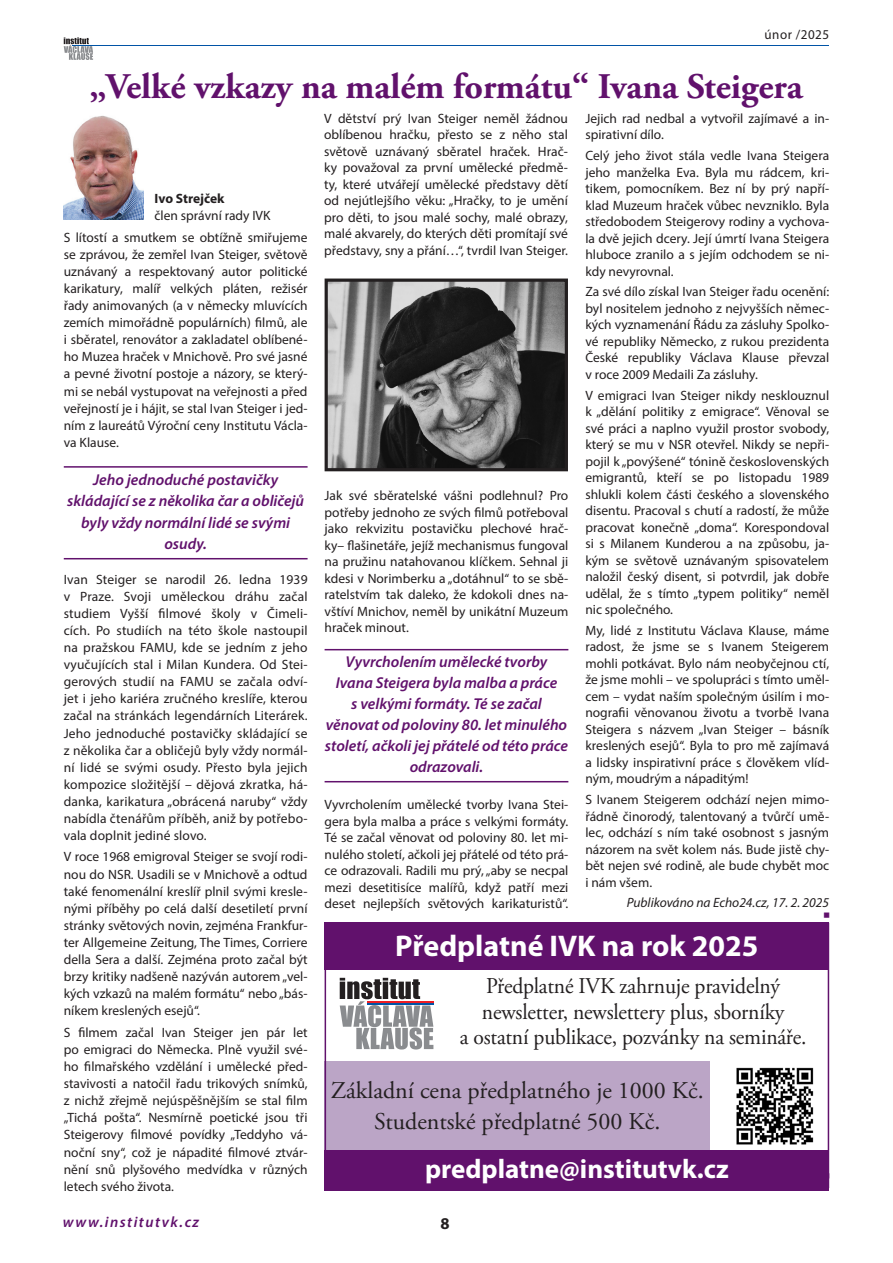
<style>
.page{position:relative;width:893px;height:1263px;background:#fff}
.page>*{position:absolute;margin:0;border:0;box-sizing:border-box;transform-origin:0 0}
.Titulek_červený{font:700 36px "Adobe Garamond Pro";color:#61116c}
.t1{font:700 30px "Myriad Pro";color:#fff}
.t2{font:700 27px "Myriad Pro";color:#fff}
.t3{font:24px "Adobe Garamond Pro";color:#231f20}
.t4{font:22.5px/25.5px "Adobe Garamond Pro";letter-spacing:-.01em;color:#231f20;text-align:center;scale:.96 1}
.t5{font:700 16.5px "Myriad Pro";color:#231f20}
.Mezilinky{font:italic 600 15.75px/21px "Myriad Pro";color:#61116c;text-align:center}
.t6{font:italic 600 15px "Myriad Pro";letter-spacing:.1em;color:#61116c}
.Klasika{font:13.5px/16.5px "Myriad Pro";color:#231f20;text-align:justify}
.Klasika-2{font:italic 13.5px "Myriad Pro";color:#231f20}
.Klasika-3{font:13.5px "Myriad Pro";letter-spacing:.04em;color:#231f20}
.t7{font:7.5px "Zapf Dingbats Itc LOT";color:#61116c}
.s1{font-weight:700}
</style>
<div class="page">
<svg style="left:64px;top:37px;width:29px;height:23px"></svg>
<hr style="left:72px;top:45px;width:242px;height:1px;background:#0154a6">
<hr style="left:149px;top:45px;width:679px;height:1px;background:#0154a6">
<div style="left:325px;top:1062px;width:385px;height:89px;background:#bba5c6"></div>
<div style="left:325px;top:923px;width:504px;height:47px;background:#61116c"></div>
<svg style="left:340px;top:978px;width:93px;height:71px"></svg>
<hr style="left:367px;top:1001px;width:66px;height:2px;background:#ee1d23">
<hr style="left:367px;top:1003px;width:66px;height:1px;background:#0154a6">
<img style="left:736px;top:1067px;width:78px;height:78px">
<div style="left:325px;top:1150px;width:504px;height:41px;background:#61116c"></div>
<div style="left:325px;top:923px;width:504px;height:265px;border:2px solid #61116c"></div>
<hr style="left:64px;top:466px;width:244px;height:2px;background:#61116c">
<hr style="left:64px;top:558px;width:244px;height:1px;background:#61116c">
<img style="left:329px;top:283px;width:235px;height:184px">
<div style="left:325px;top:279px;width:243px;height:192px;border:3px solid #231f20"></div>
<img style="left:64px;top:115px;width:79px;height:104px">
<hr style="left:325px;top:649px;width:243px;height:1px;background:#61116c">
<hr style="left:325px;top:781px;width:243px;height:1px;background:#61116c">
<p class="Klasika-3" style="left:765px;top:26px;width:66px">únor /2025</p>
<p class="Titulek_červený" style="left:89px;top:66px;width:715px">„Velké vzkazy na malém formátu“ Ivana Steigera</p>
<p class="Klasika" style="left:155px;top:190px;width:117px"><span class="s1">Ivo Strejček<br></span>člen správní rady IVK</p>
<p class="Klasika" style="left:64px;top:228px;width:245px;line-height:17.1px">S lítostí a smutkem se obtížně smiřujeme se zprávou, že zemřel Ivan Steiger, světově uznávaný a respektovaný autor politické karikatury, malíř velkých pláten, režisér řady animovaných (a v německy mluvících zemích mimořádně populárních) filmů, ale i sběratel, renovátor a zakladatel oblíbené&shy;ho Muzea hraček v Mnichově. Pro své jasné a pevné životní postoje a názory, se který&shy;mi se nebál vystupovat na veřejnosti a před veřejností je i hájit, se stal Ivan Steiger i jed&shy;ním z laureátů Výroční ceny Institutu Václa&shy;va Klause.</p>
<p class="Mezilinky" style="left:67px;top:468px;width:239px;line-height:21.6px">Jeho jednoduché postavičky skládající se z několika čar a obličejů byly vždy normální lidé se svými osudy.</p>
<p class="Klasika" style="left:64px;top:570px;width:245px;line-height:17.1px">Ivan Steiger se narodil 26. ledna 1939 v Praze. Svoji uměleckou dráhu začal studiem Vyšší filmové školy v Čimeli&shy;cích. Po studiích na této škole nastoupil na pražskou FAMU, kde se jedním z jeho vyučujících stal i Milan Kundera. Od Stei&shy;gerových studií na FAMU se začala odví&shy;jet i jeho kariéra zručného kreslíře, kterou začal na stránkách legendárních Literárek.<br>Jeho jednoduché postavičky skládající se z několika čar a obličejů byly vždy normál&shy;ní lidé se svými osudy. Přesto byla jejich kompozice složitější – dějová zkratka, há&shy;danka, karikatura „obrácená naruby“ vždy nabídla čtenářům příběh, aniž by potřebo&shy;vala doplnit jediné slovo.</p>
<p class="Klasika" style="left:64px;top:848px;width:245px;line-height:17.1px">V roce 1968 emigroval Steiger se svojí rodi&shy;nou do NSR. Usadili se v Mnichově a odtud také fenomenální kreslíř plnil svými kresle&shy;nými příběhy po celá další desetiletí první stránky světových novin, zejména Frankfur&shy;ter Allgemeine Zeitung, The Times, Corriere della Sera a další. Zejména proto začal být brzy kritiky nadšeně nazýván autorem „vel&shy;kých vzkazů na malém formátu“ nebo „bás&shy;níkem kreslených esejů“.</p>
<p class="Klasika" style="left:64px;top:1023px;width:245px;line-height:17.1px">S filmem začal Ivan Steiger jen pár let po emigraci do Německa. Plně využil své&shy;ho filmařského vzdělání i umělecké před&shy;stavivosti a natočil řadu trikových snímků, z nichž zřejmě nejúspěšnějším se stal film „Tichá pošta“. Nesmírně poetické jsou tři Steigerovy filmové povídky „Teddyho vá&shy;noční sny“, což je nápadité filmové ztvár&shy;nění snů plyšového medvídka v různých letech svého života.</p>
<p class="Klasika" style="left:324px;top:110px;width:245px">V dětství prý Ivan Steiger neměl žádnou oblíbenou hračku, přesto se z něho stal světově uznávaný sběratel hraček. Hrač&shy;ky považoval za první umělecké předmě&shy;ty, které utvářejí umělecké představy dětí od nejútlejšího věku: „Hračky, to je umění pro děti, to jsou malé sochy, malé obrazy, malé akvarely, do kterých děti promítají své představy, sny a přání…“, tvrdil Ivan Steiger.</p>
<p class="Klasika" style="left:585px;top:110px;width:245px">Jejich rad nedbal a vytvořil zajímavé a in&shy;spirativní dílo.</p>
<p class="Klasika" style="left:585px;top:147px;width:245px">Celý jeho život stála vedle Ivana Steigera jeho manželka Eva. Byla mu rádcem, kri&shy;tikem, pomocníkem. Bez ní by prý napří&shy;klad Muzeum hraček vůbec nevzniklo. Byla středobodem Steigerovy rodiny a vychova&shy;la dvě jejich dcery. Její úmrtí Ivana Steigera hluboce zranilo a s jejím odchodem se ni&shy;kdy nevyrovnal.</p>
<p class="Klasika" style="left:585px;top:283px;width:245px">Za své dílo získal Ivan Steiger řadu ocenění: byl nositelem jednoho z nejvyšších němec&shy;kých vyznamenání Řádu za zásluhy Spolko&shy;vé republiky Německo, z rukou prezidenta České republiky Václava Klause převzal v roce 2009 Medaili Za zásluhy.</p>
<p class="Klasika" style="left:585px;top:387px;width:245px">V emigraci Ivan Steiger nikdy nesklouznul k „dělání politiky z emigrace“. Věnoval se své práci a naplno využil prostor svobody, který se mu v NSR otevřel. Nikdy se nepři&shy;pojil k „povýšené“ tónině československých emigrantů, kteří se po listopadu 1989 shlukli kolem části českého a slovenského disentu. Pracoval s chutí a radostí, že může pracovat konečně „doma“. Korespondoval si s Milanem Kunderou a na způsobu, ja&shy;kým se světově uznávaným spisovatelem naložil český disent, si potvrdil, jak dobře udělal, že s tímto „typem politiky“ neměl nic společného.</p>
<p class="Klasika" style="left:585px;top:622px;width:245px">My, lidé z Institutu Václava Klause, máme radost, že jsme se s Ivanem Steigerem mohli potkávat. Bylo nám neobyčejnou ctí, že jsme mohli – ve spolupráci s tímto uměl&shy;cem – vydat naším společným úsilím i mo&shy;nografii věnovanou životu a tvorbě Ivana Steigera s názvem „Ivan Steiger – básník kreslených esejů“. Byla to pro mě zajímavá a lidsky inspirativní práce s člověkem vlíd&shy;ným, moudrým a nápaditým!</p>
<p class="Klasika" style="left:585px;top:791px;width:245px">S Ivanem Steigerem odchází nejen mimo&shy;řádně činorodý, talentovaný a tvůrčí umě&shy;lec, odchází s ním také osobnost s jasným názorem na svět kolem nás. Bude jistě chy&shy;bět nejen své rodině, ale bude chybět moc i nám všem.</p>
<p class="Klasika-2" style="left:627px;top:894px;width:204px">Publikováno na Echo24.cz, 17. 2. 2025</p>
<p class="Klasika" style="left:325px;top:487px;width:245px">Jak své sběratelské vášni podlehnul? Pro potřeby jednoho ze svých filmů potřeboval jako rekvizitu postavičku plechové hrač&shy;ky– flašinetáře, jejíž mechanismus fungoval na pružinu natahovanou klíčkem. Sehnal ji kdesi v Norimberku a „dotáhnul“ to se sbě&shy;ratelstvím tak daleko, že kdokoli dnes na&shy;vštíví Mnichov, neměl by unikátní Muzeum hraček minout.</p>
<p class="Mezilinky" style="left:325px;top:651px;width:245px">Vyvrcholením umělecké tvorby<br>Ivana Steigera byla malba a práce<br>s velkými formáty. Té se začal věnovat od poloviny 80. let minulého století, ačkoli jej přátelé od této práce odrazovali.</p>
<p class="Klasika" style="left:325px;top:796px;width:245px">Vyvrcholením umělecké tvorby Ivana Stei&shy;gera byla malba a práce s velkými formáty.<br>Té se začal věnovat od poloviny 80. let mi&shy;nulého století, ačkoli jej přátelé od této prá&shy;ce odrazovali. Radili mu prý, „aby se necpal mezi desetitisíce malířů, když patří mezi deset nejlepších světových karikaturistů“.</p>
<p class="t1" style="left:395px;top:926px;width:365px">Předplatné IVK na rok 2025</p>
<p class="t4" style="left:460px;top:974px;width:362px">Předplatné IVK zahrnuje pravidelný newsletter, newslettery plus, sborníky<br>a ostatní publikace, pozvánky na semináře.</p>
<p class="t3" style="left:331px;top:1076px;width:374px">Základní cena předplatného je 1000 Kč.</p>
<p class="t3" style="left:374px;top:1107px;width:288px">Studentské předplatné 500 Kč.</p>
<p class="t2" style="left:425px;top:1151px;width:305px">predplatne@institutvk.cz</p>
<p class="t7" style="left:830px;top:1173px;width:7px;rotate:90deg">■</p>
<p class="t6" style="left:63px;top:1212px;width:138px">www.institutvk.cz</p>
<p class="t5" style="left:440px;top:1213px;width:11px">8</p>
</div>
